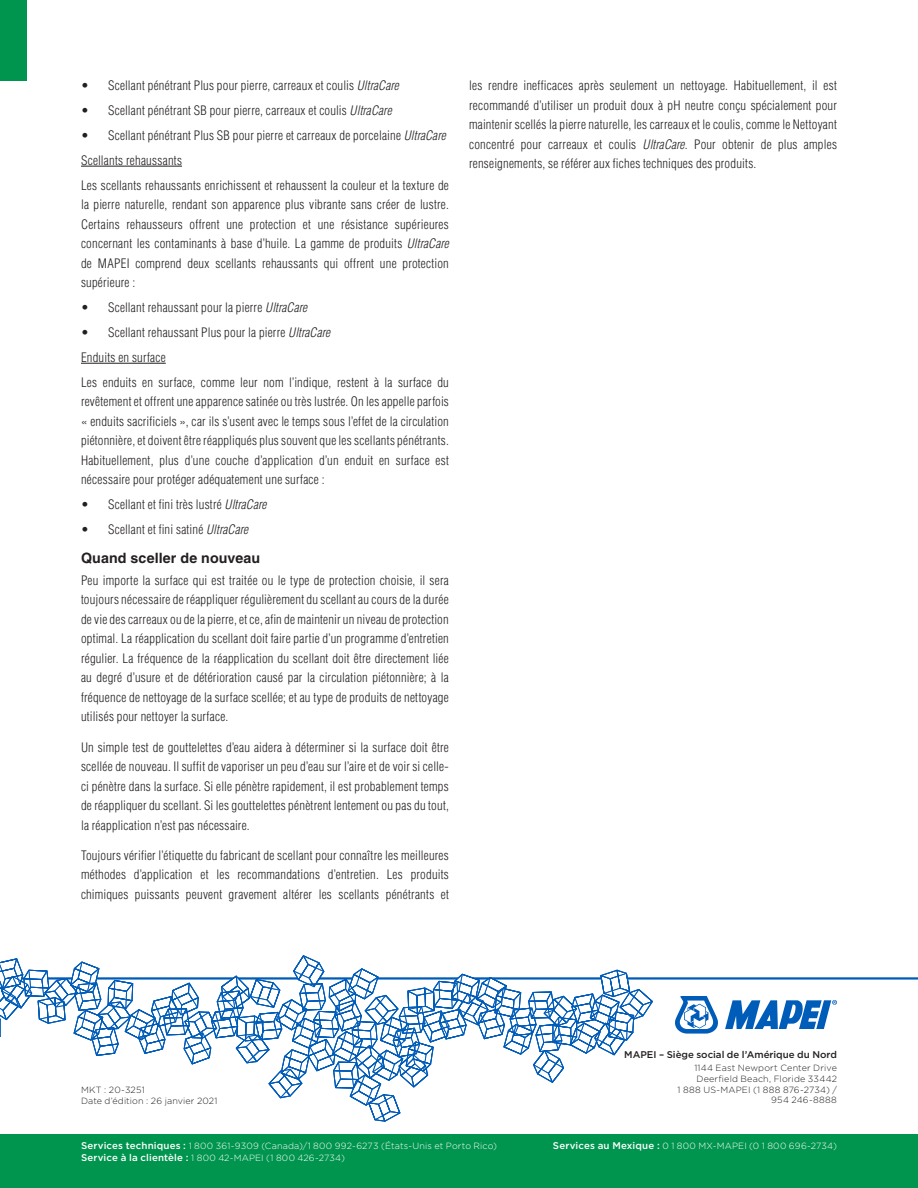
<style>
.page{position:relative;width:918px;height:1188px;background:#fff}
.page>*{position:absolute;margin:0;border:0;box-sizing:border-box;transform-origin:0 0}
.t1{font:700 14.25px "Helvetica LT Std";letter-spacing:.01em;color:#231f20}
.t2{font:300 condensed 12.75px/19.5px "Helvetica LT Std";letter-spacing:.02em;color:#231f20;text-align:justify}
.t3{font:500 9.75px "Gotham HTF";color:#231f20}
.t4{font:300 9px/11.7px "Gotham HTF";letter-spacing:.02em;color:#fff}
.t5{font:300 9px/10.8px "Gotham HTF";letter-spacing:.02em;color:#231f20;text-align:right}
.s1{font-style:italic}
.s2{font-weight:500;font-size:9.75px}
</style>
<div class="page">
<hr style="left:81px;top:166px;width:101px;height:1px;background:#231f20">
<hr style="left:81px;top:363px;width:85px;height:1px;background:#231f20">
<svg style="left:675px;top:996px;width:43px;height:38px"></svg>
<svg style="left:725px;top:1000px;width:112px;height:29px"></svg>
<hr style="left:0;top:977px;width:918px;height:3px;background:#005cb9">
<div style="left:0;top:1134px;width:918px;height:54px;background:#00954e"></div>
<div style="left:0;top:0;width:27px;height:81px;background:#00954e"></div>
<svg style="left:0;top:956px;width:652px;height:165px"></svg>
<p class="t2" style="left:81px;top:76px;width:319px">• Scellant pénétrant Plus pour pierre, carreaux et coulis <span class="s1">UltraCare</span></p>
<p class="t2" style="left:81px;top:101px;width:312px">• Scellant pénétrant SB pour pierre, carreaux et coulis <span class="s1">UltraCare</span></p>
<p class="t2" style="left:81px;top:123px;width:369px;line-height:24.9px;text-align:left">• Scellant pénétrant Plus SB pour pierre et carreaux de porcelaine <span class="s1">UltraCare<br></span>Scellants rehaussants<br>Les scellants rehaussants enrichissent et rehaussent la couleur et la texture de</p>
<p class="t2" style="left:81px;top:195px;width:369px">la pierre naturelle, rendant son apparence plus vibrante sans créer de lustre.<br>Certains rehausseurs offrent une protection et une résistance supérieures concernant les contaminants à base d’huile. La gamme de produits <span class="s1">UltraCare </span>de MAPEI comprend deux scellants rehaussants qui offrent une protection supérieure :</p>
<p class="t2" style="left:81px;top:298px;width:228px">• Scellant rehaussant pour la pierre <span class="s1">UltraCare</span></p>
<p class="t2" style="left:81px;top:320px;width:369px;line-height:24.9px;text-align:left">• Scellant rehaussant Plus pour la pierre <span class="s1">UltraCare<br></span>Enduits en surface<br>Les enduits en surface, comme leur nom l’indique, restent à la surface du</p>
<p class="t2" style="left:81px;top:392px;width:369px">revêtement et offrent une apparence satinée ou très lustrée. On les appelle parfois « enduits sacrificiels », car ils s’usent avec le temps sous l’effet de la circulation piétonnière, et doivent être réappliqués plus souvent que les scellants pénétrants.<br>Habituellement, plus d’une couche d’application d’un enduit en surface est nécessaire pour protéger adéquatement une surface :</p>
<p class="t2" style="left:81px;top:495px;width:187px">• Scellant et fini très lustré <span class="s1">UltraCare</span></p>
<p class="t2" style="left:81px;top:520px;width:169px">• Scellant et fini satiné <span class="s1">UltraCare</span></p>
<p class="t1" style="left:81px;top:549px;width:181px">Quand sceller de nouveau</p>
<p class="t2" style="left:81px;top:570px;width:369px">Peu importe la surface qui est traitée ou le type de protection choisie, il sera toujours nécessaire de réappliquer régulièrement du scellant au cours de la durée de vie des carreaux ou de la pierre, et ce, afin de maintenir un niveau de protection optimal. La réapplication du scellant doit faire partie d’un programme d’entretien régulier. La fréquence de la réapplication du scellant doit être directement liée au degré d’usure et de détérioration causé par la circulation piétonnière; à la fréquence de nettoyage de la surface scellée; et au type de produits de nettoyage utilisés pour nettoyer la surface.</p>
<p class="t2" style="left:81px;top:737px;width:369px">Un simple test de gouttelettes d’eau aidera à déterminer si la surface doit être scellée de nouveau. Il suffit de vaporiser un peu d’eau sur l’aire et de voir si celle&shy;ci pénètre dans la surface. Si elle pénètre rapidement, il est probablement temps de réappliquer du scellant. Si les gouttelettes pénètrent lentement ou pas du tout, la réapplication n’est pas nécessaire.</p>
<p class="t2" style="left:81px;top:845px;width:369px">Toujours vérifier l’étiquette du fabricant de scellant pour connaître les meilleures méthodes d’application et les recommandations d’entretien. Les produits chimiques puissants peuvent gravement altérer les scellants pénétrants et</p>
<p class="t2" style="left:469px;top:76px;width:369px">les rendre inefficaces après seulement un nettoyage. Habituellement, il est recommandé d’utiliser un produit doux à pH neutre conçu spécialement pour maintenir scellés la pierre naturelle, les carreaux et le coulis, comme le Nettoyant concentré pour carreaux et coulis <span class="s1">UltraCare</span>. Pour obtenir de plus amples renseignements, se référer aux fiches techniques des produits.</p>
<p class="t5" style="left:81px;top:1085px;width:138px;text-align:left">MKT : 20-3251<br>Date d’édition : 26 janvier 2021</p>
<p class="t3" style="left:624px;top:1049px;width:214px">MAPEI – Siège social de l’Amérique du Nord</p>
<p class="t5" style="left:678px;top:1062px;width:161px">1144 East Newport Center Drive<br>Deerfield Beach, Floride 33442<br>1 888 US-MAPEI (1 888 876-2734) /<br>954 246-8888</p>
<p class="t4" style="left:81px;top:1140px;width:417px"><span class="s2">Services techniques :</span> 1 800 361-9309 (Canada)/1 800 992-6273 (États-Unis et Porto Rico)<br><span class="s2">Service à la clientèle :</span> 1 800 42-MAPEI (1 800 426-2734)</p>
<p class="t4" style="left:553px;top:1140px;width:286px"><span class="s2">Services au Mexique :</span> 0 1 800 MX-MAPEI (0 1 800 696-2734)</p>
</div>
